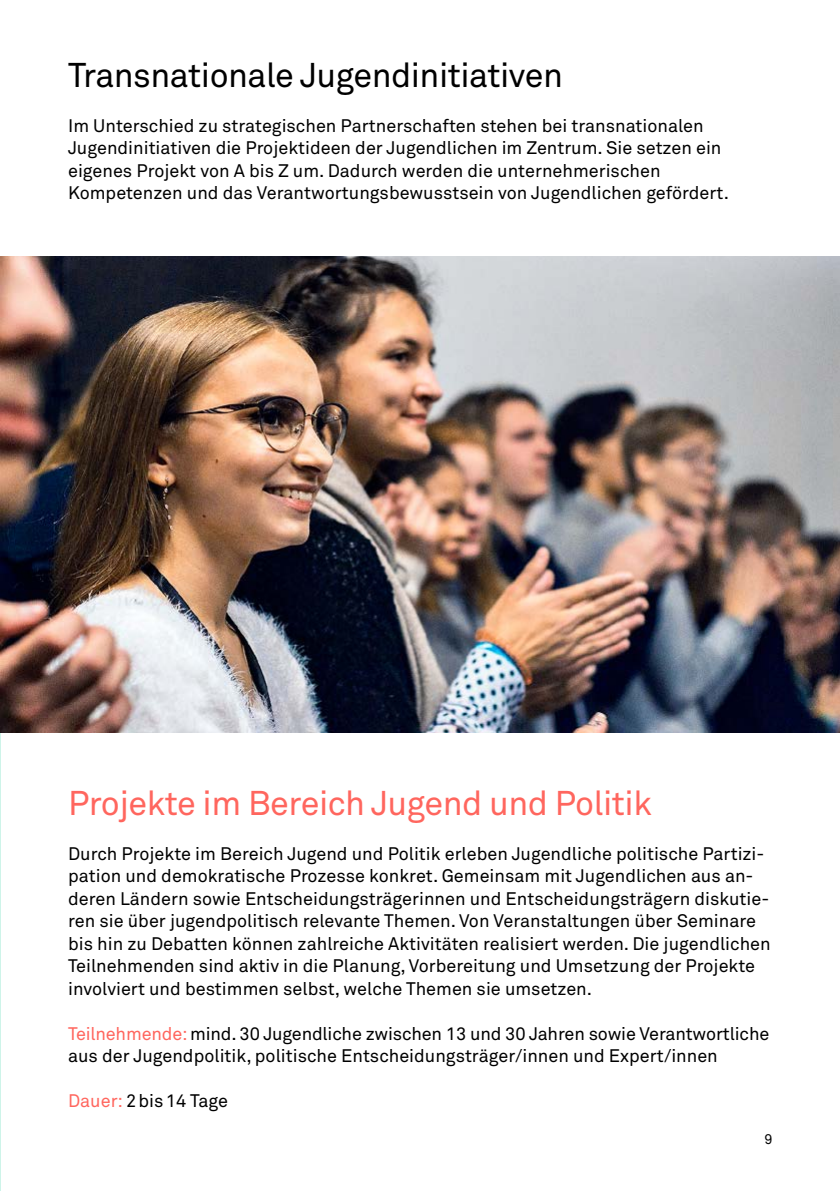
<style>
.page{position:relative;width:840px;height:1191px;background:#fff}
.page>*{position:absolute;margin:0;border:0;box-sizing:border-box;transform-origin:0 0}
._18___Lead{font:34px "Akkurat Pro";letter-spacing:-.015em;color:#ff665e}
._18___Lead-2{font:34px "Akkurat Pro";letter-spacing:-.015em;color:#000}
._9___Lauftext{font:18px/22.4px "Akkurat Pro";color:#000}
.t1{font:14px "Akkurat Pro";color:#000}
.s1{color:#ff665e}
</style>
<div class="page">
<img style="left:0;top:256px;width:839px;height:476px">
<p class="_18___Lead-2" style="left:68px;top:55px;width:496px">Transnationale Jugendinitiativen</p>
<p class="_9___Lauftext" style="left:68px;top:114px;width:654px">Im Unterschied zu strategischen Partnerschaften stehen bei transnationalen<br>Jugendinitiativen die Projektideen der Jugendlichen im Zentrum. Sie setzen ein</p>
<p class="_9___Lauftext" style="left:68px;top:159px;width:593px">eigenes Projekt von A bis Z um. Dadurch werden die unternehmerischen</p>
<p class="_9___Lauftext" style="left:68px;top:182px;width:662px">Kompetenzen und das Verantwortungsbewusstsein von Jugendlichen gefördert.</p>
<p class="_18___Lead" style="left:68px;top:783px;width:585px">Projekte im Bereich Jugend und Politik</p>
<p class="_9___Lauftext" style="left:68px;top:842px;width:703px">Durch Projekte im Bereich Jugend und Politik erleben Jugendliche politische Partizi&shy;pation und demokratische Prozesse konkret. Gemeinsam mit Jugendlichen aus an&shy;deren Ländern sowie Entscheidungsträgerinnen und Entscheidungsträgern diskutie&shy;ren sie über jugendpolitisch relevante Themen. Von Veranstaltungen über Seminare bis hin zu Debatten können zahlreiche Aktivitäten realisiert werden. Die jugendlichen Teilnehmenden sind aktiv in die Planung, Vorbereitung und Umsetzung der Projekte involviert und bestimmen selbst, welche Themen sie umsetzen.</p>
<p class="_9___Lauftext" style="left:68px;top:1022px;width:702px"><span class="s1">Teilnehmende:</span> mind. 30 Jugendliche zwischen 13 und 30 Jahren sowie Verantwortliche aus der Jugendpolitik, politische Entscheidungsträger/innen und Expert/innen</p>
<p class="_9___Lauftext" style="left:68px;top:1089px;width:161px"><span class="s1">Dauer:</span> 2bis14 Tage</p>
<p class="t1" style="left:764px;top:1131px;width:9px">9</p>
</div>
